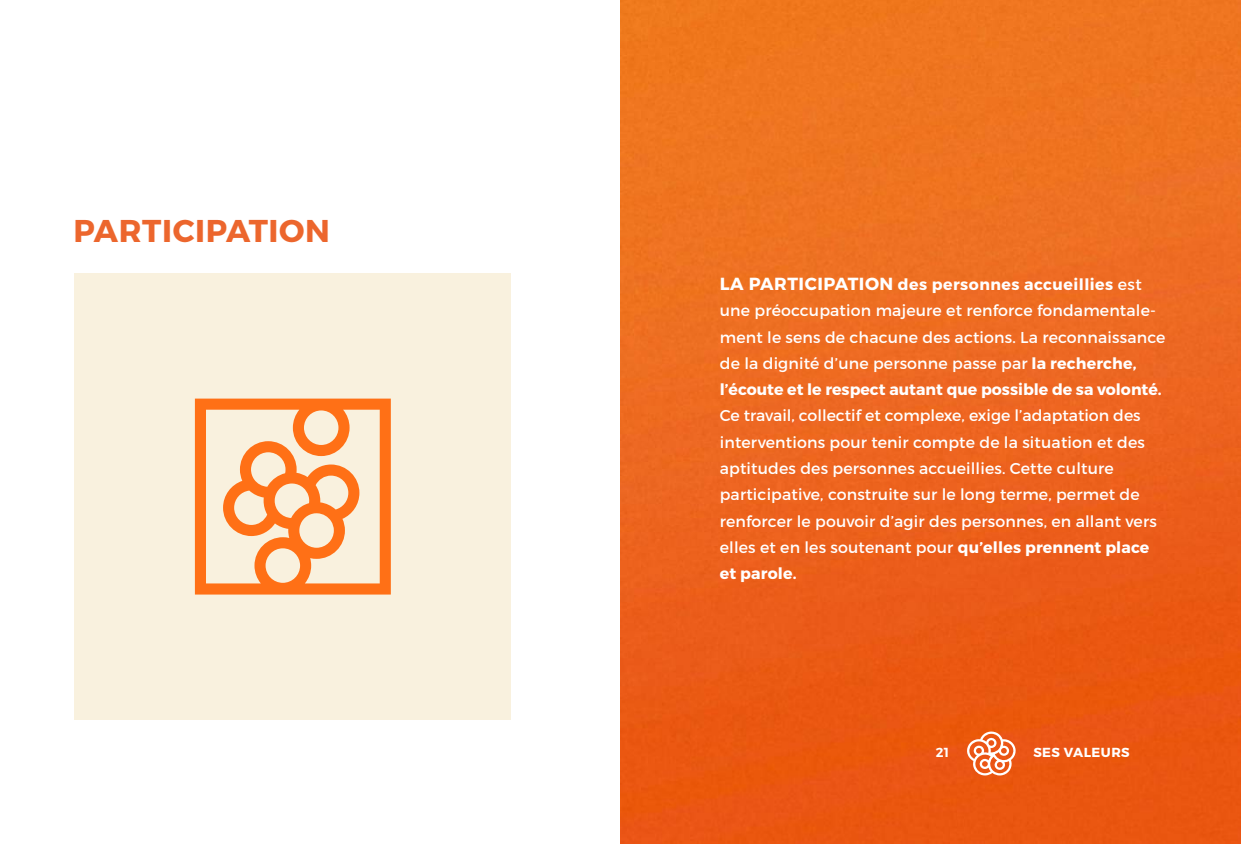
<style>
.page{position:relative;width:1241px;height:844px;background:#fff}
.page>*{position:absolute;margin:0;border:0;box-sizing:border-box;transform-origin:0 0}
.t1{font:700 31.5px "Montserrat";letter-spacing:.02em;color:#ec662d}
.t2{font:15.75px/26.2px "Montserrat";letter-spacing:.01em;color:#fff}
.t3{font:700 13.12px "Montserrat";letter-spacing:.035em;color:#fff}
.t4{font:600 13.12px "Montserrat";color:#fff}
.s1{font-weight:700;font-size:17.5px}
.s2{font-weight:700}
</style>
<div class="page">
<img style="left:620px;top:0;width:620px;height:843px">
<div style="left:74px;top:273px;width:437px;height:446px;background:#f9f1de"></div>
<svg style="left:195px;top:398px;width:196px;height:196px"></svg>
<svg style="left:966px;top:731px;width:49px;height:44px"></svg>
<h1 class="t1" style="left:73px;top:211px;width:258px">PARTICIPATION</h1>
<p class="t2" style="left:719px;top:271px;width:447px"><span class="s1">LA PARTICIPATION</span> <span class="s2">des personnes accueillies</span> est une préoccupation majeure et renforce fondamentale&shy;ment le sens de chacune des actions. La reconnaissance de la dignité d’une personne passe par <span class="s2">la recherche, l’écoute et le respect autant que possible de sa volonté.</span></p>
<p class="t2" style="left:719px;top:402px;width:438px">Ce travail, collectif et complexe, exige l’adaptation des interventions pour tenir compte de la situation et des aptitudes des personnes accueillies. Cette culture participative, construite sur le long terme, permet de renforcer le pouvoir d’agir des personnes, en allant vers elles et en les soutenant pour <span class="s2">qu’elles prennent place et parole.</span></p>
<p class="t4" style="left:935px;top:744px;width:15px">21</p>
<p class="t3" style="left:1033px;top:744px;width:98px">SES VALEURS</p>
</div>
